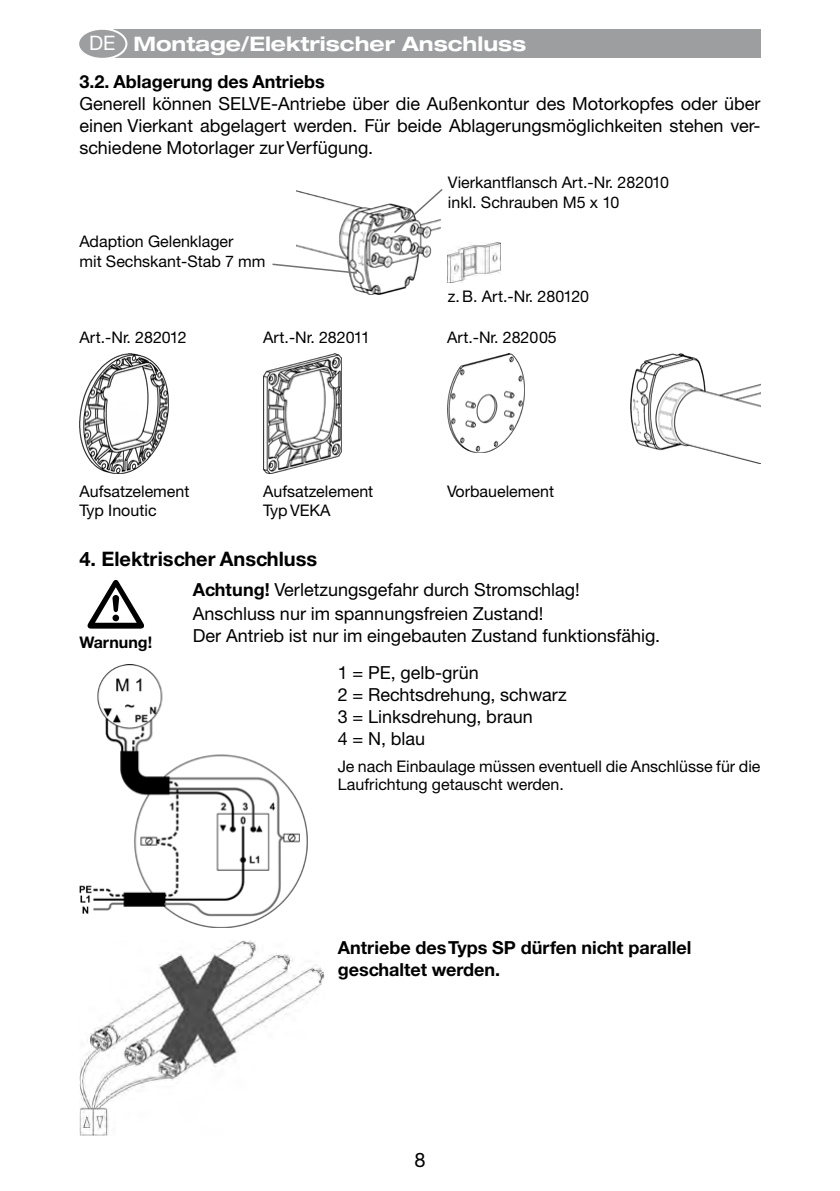
<style>
.page{position:relative;width:840px;height:1191px;background:#fff}
.page>*{position:absolute;margin:0;border:0;box-sizing:border-box;transform-origin:0 0}
.t1{font:700 expanded 20px "Helvetica Neue";color:#fff}
.t2{font:700 20px "Helvetica Neue CE";color:#000}
.t3{font:20px "Helvetica Neue CE";color:#fff}
.t4{font:20px "Helvetica Neue CE";color:#000}
.t5{font:18px/22px "Helvetica Neue CE";color:#000}
.t6{font:700 18px/22px "Helvetica Neue CE";color:#000}
.t7{font:16px/19.2px "Helvetica Neue CE";color:#000}
.t8{font:700 16px "Helvetica Neue CE";color:#000}
.s1{font-weight:700}
</style>
<div class="page">
<div style="left:113px;top:30px;width:647px;height:28px;background:#9c9e9f"></div>
<div style="left:78px;top:29px;width:48px;height:30px;background:#9c9e9f;border-radius:50%"></div>
<div style="left:77px;top:28px;width:50px;height:32px;border:2px solid #fff;border-radius:50%"></div>
<img style="left:296px;top:190px;width:136px;height:104px">
<img style="left:447px;top:243px;width:53px;height:39px">
<svg style="left:272px;top:263px;width:86px;height:12px"></svg>
<svg style="left:392px;top:189px;width:51px;height:46px"></svg>
<img style="left:630px;top:354px;width:130px;height:110px">
<img style="left:79px;top:354px;width:90px;height:119px">
<img style="left:263px;top:354px;width:78px;height:119px">
<img style="left:447px;top:354px;width:77px;height:98px">
<img style="left:79px;top:665px;width:228px;height:262px">
<img style="left:79px;top:940px;width:245px;height:195px">
<svg style="left:87px;top:580px;width:57px;height:48px"></svg>
<p class="t3" style="left:89px;top:31px;width:28px">DE</p>
<p class="t6" style="left:79px;top:70px;width:247px">3.2. Ablagerung des Antriebs</p>
<p class="t5" style="left:79px;top:92px;width:682px;text-align:justify">Generell können SELVE-Antriebe über die Außenkontur des Motorkopfes oder über einen Vierkant abgelagert werden. Für beide Ablagerungsmöglichkeiten stehen ver&shy;schiedene Motorlager zur Verfügung.</p>
<p class="t1" style="left:133px;top:31px;width:394px">Montage/Elektrischer Anschluss</p>
<p class="t7" style="left:447px;top:173px;width:223px">Vierkantflansch Art.-Nr. 282010 inkl. Schrauben M5 x 10</p>
<p class="t7" style="left:79px;top:232px;width:187px">Adaption Gelenklager<br>mit Sechskant-Stab 7 mm</p>
<p class="t7" style="left:447px;top:287px;width:143px">z.B. Art.-Nr. 280120</p>
<p class="t7" style="left:79px;top:327px;width:109px">Art.-Nr. 282012</p>
<p class="t7" style="left:263px;top:327px;width:108px">Art.-Nr. 282011</p>
<p class="t7" style="left:447px;top:327px;width:111px">Art.-Nr. 282005</p>
<p class="t7" style="left:79px;top:482px;width:111px">Aufsatzelement<br>Typ Inoutic</p>
<p class="t7" style="left:263px;top:482px;width:111px">Aufsatzelement<br>Typ VEKA</p>
<p class="t7" style="left:447px;top:482px;width:108px">Vorbauelement</p>
<p class="t2" style="left:79px;top:546px;width:239px">4. Elektrischer Anschluss</p>
<p class="t5" style="left:193px;top:577px;width:388px;line-height:24.4px"><span class="s1">Achtung!</span> Verletzungsgefahr durch Stromschlag!<br>Anschluss nur im spannungsfreien Zustand!</p>
<p class="t8" style="left:79px;top:632px;width:74px">Warnung!</p>
<p class="t5" style="left:193px;top:625px;width:468px">Der Antrieb ist nur im eingebauten Zustand funktionsfähig.</p>
<p class="t5" style="left:337px;top:662px;width:230px">1 = PE, gelb-grün<br>2 = Rechtsdrehung, schwarz<br>3 = Linksdrehung, braun<br>4 = N, blau</p>
<p class="t7" style="left:337px;top:757px;width:424px;line-height:18px">Je nach Einbaulage müssen eventuell die Anschlüsse für die<br>Laufrichtung getauscht werden.</p>
<p class="t6" style="left:337px;top:937px;width:355px">Antriebe des Typs SP dürfen nicht parallel geschaltet werden.</p>
<p class="t4" style="left:414px;top:1147px;width:13px">8</p>
</div>
